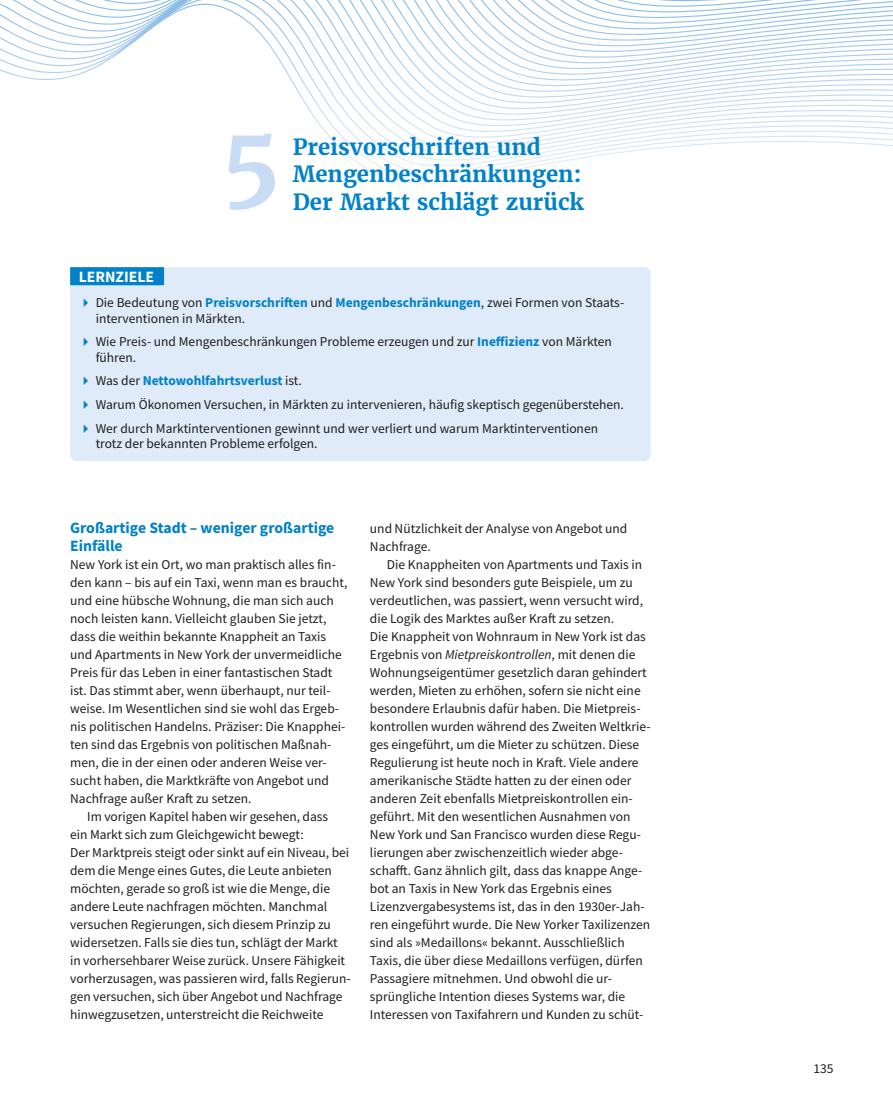
<style>
.page{position:relative;width:893px;height:1106px;background:#fff}
.page>*{position:absolute;margin:0;border:0;box-sizing:border-box;transform-origin:0 0}
.t1{font:700 98.85px "Haufe Merriweather";color:#c8ddf4}
.t2{font:700 22.2px/27.3px "Haufe Merriweather";color:#0081c9}
.t3{font:700 15.75px/18px "Source Sans Pro";color:#0081c9}
.t4{font:700 15.75px "Source Sans Pro";color:#fff}
.t5{font:13.5px/18px "Source Sans Pro";color:#1d1d1b}
.s1{font-weight:700;color:#0081c9}
.s2{font-style:italic}
</style>
<div class="page">
<svg style="left:0;top:0;width:893px;height:184px"></svg>
<div style="left:70px;top:267px;width:581px;height:194px;background:#dfebf9"></div>
<div style="left:70px;top:267px;width:94px;height:18px;background:#0081c9"></div>
<svg style="left:84px;top:299px;width:4px;height:8px"></svg>
<svg style="left:84px;top:338px;width:4px;height:8px"></svg>
<svg style="left:84px;top:377px;width:4px;height:8px"></svg>
<svg style="left:84px;top:401px;width:4px;height:8px"></svg>
<svg style="left:84px;top:424px;width:4px;height:9px"></svg>
<h1 class="t1" style="left:222px;top:110px;width:59px">5</h1>
<h2 class="t2" style="left:293px;top:133px;width:293px">Preisvorschriften und<br>Mengenbeschränkungen:<br>Der Markt schlägt zurück</h2>
<p class="t4" style="left:79px;top:265px;width:77px">LERNZIELE</p>
<p class="t5" style="left:96px;top:295px;width:529px;line-height:15.3px">Die Bedeutung von <span class="s1">Preisvorschriften</span> und <span class="s1">Mengenbeschränkungen</span>, zwei Formen von Staats&shy;interventionen in Märkten.</p>
<p class="t5" style="left:96px;top:334px;width:518px;line-height:15.3px">Wie Preis- und Mengenbeschränkungen Probleme erzeugen und zur <span class="s1">Ineffizienz</span> von Märkten führen.</p>
<p class="t5" style="left:96px;top:369px;width:530px;line-height:23.9px">Was der <span class="s1">Nettowohlfahrtsverlust</span> ist.<br>Warum Ökonomen Versuchen, in Märkten zu intervenieren, häufig skeptisch gegenüberstehen.<br>Wer durch Marktinterventionen gewinnt und wer verliert und warum Marktinterventionen</p>
<p class="t5" style="left:96px;top:435px;width:223px">trotz der bekannten Probleme erfolgen.</p>
<p class="t3" style="left:70px;top:518px;width:266px">Großartige Stadt – weniger großartige<br>Einfälle</p>
<p class="t5" style="left:70px;top:555px;width:279px">New York ist ein Ort, wo man praktisch alles fin&shy;den kann – bis auf ein Taxi, wenn man es braucht, und eine hübsche Wohnung, die man sich auch noch leisten kann. Vielleicht glauben Sie jetzt, dass die weithin bekannte Knappheit an Taxis und Apartments in New York der unvermeidliche Preis für das Leben in einer fantastischen Stadt ist. Das stimmt aber, wenn überhaupt, nur teil&shy;weise. Im Wesentlichen sind sie wohl das Ergeb&shy;nis politischen Handelns. Präziser: Die Knapphei&shy;ten sind das Ergebnis von politischen Maßnah&shy;men, die in der einen oder anderen Weise ver&shy;sucht haben, die Marktkräfte von Angebot und Nachfrage außer Kraft zu setzen.</p>
<p class="t5" style="left:70px;top:807px;width:282px;text-indent:17px">Im vorigen Kapitel haben wir gesehen, dass<br>ein Markt sich zum Gleichgewicht bewegt:<br>Der Marktpreis steigt oder sinkt auf ein Niveau, bei dem die Menge eines Gutes, die Leute anbieten möchten, gerade so groß ist wie die Menge, die andere Leute nachfragen möchten. Manchmal versuchen Regierungen, sich diesem Prinzip zu widersetzen. Falls sie dies tun, schlägt der Markt in vorhersehbarer Weise zurück. Unsere Fähigkeit vorherzusagen, was passieren wird, falls Regierun&shy;gen versuchen, sich über Angebot und Nachfrage hinwegzusetzen, unterstreicht die Reichweite</p>
<p class="t5" style="left:370px;top:519px;width:259px">und Nützlichkeit der Analyse von Angebot und<br>Nachfrage.</p>
<p class="t5" style="left:370px;top:555px;width:282px;text-indent:17px">Die Knappheiten von Apartments und Taxis in New York sind besonders gute Beispiele, um zu verdeutlichen, was passiert, wenn versucht wird, die Logik des Marktes außer Kraft zu setzen.<br>Die Knappheit von Wohnraum in New York ist das Ergebnis von <span class="s2">Mietpreiskontrollen</span>, mit denen die Wohnungseigentümer gesetzlich daran gehindert werden, Mieten zu erhöhen, sofern sie nicht eine besondere Erlaubnis dafür haben. Die Mietpreis&shy;kontrollen wurden während des Zweiten Weltkrie&shy;ges eingeführt, um die Mieter zu schützen. Diese Regulierung ist heute noch in Kraft. Viele andere amerikanische Städte hatten zu der einen oder anderen Zeit ebenfalls Mietpreiskontrollen ein&shy;geführt. Mit den wesentlichen Ausnahmen von New York und San Francisco wurden diese Regu&shy;lierungen aber zwischenzeitlich wieder abge&shy;schafft. Ganz ähnlich gilt, dass das knappe Ange&shy;bot an Taxis in New York das Ergebnis eines Lizenzvergabesystems ist, das in den 1930er-Jah&shy;ren eingeführt wurde. Die New Yorker Taxilizenzen sind als »Medaillons« bekannt. Ausschließlich Taxis, die über diese Medaillons verfügen, dürfen Passagiere mitnehmen. Und obwohl die ur&shy;sprüngliche Intention dieses Systems war, die Interessen von Taxifahrern und Kunden zu schüt-</p>
<p class="t5" style="left:813px;top:1059px;width:22px">135</p>
</div>
